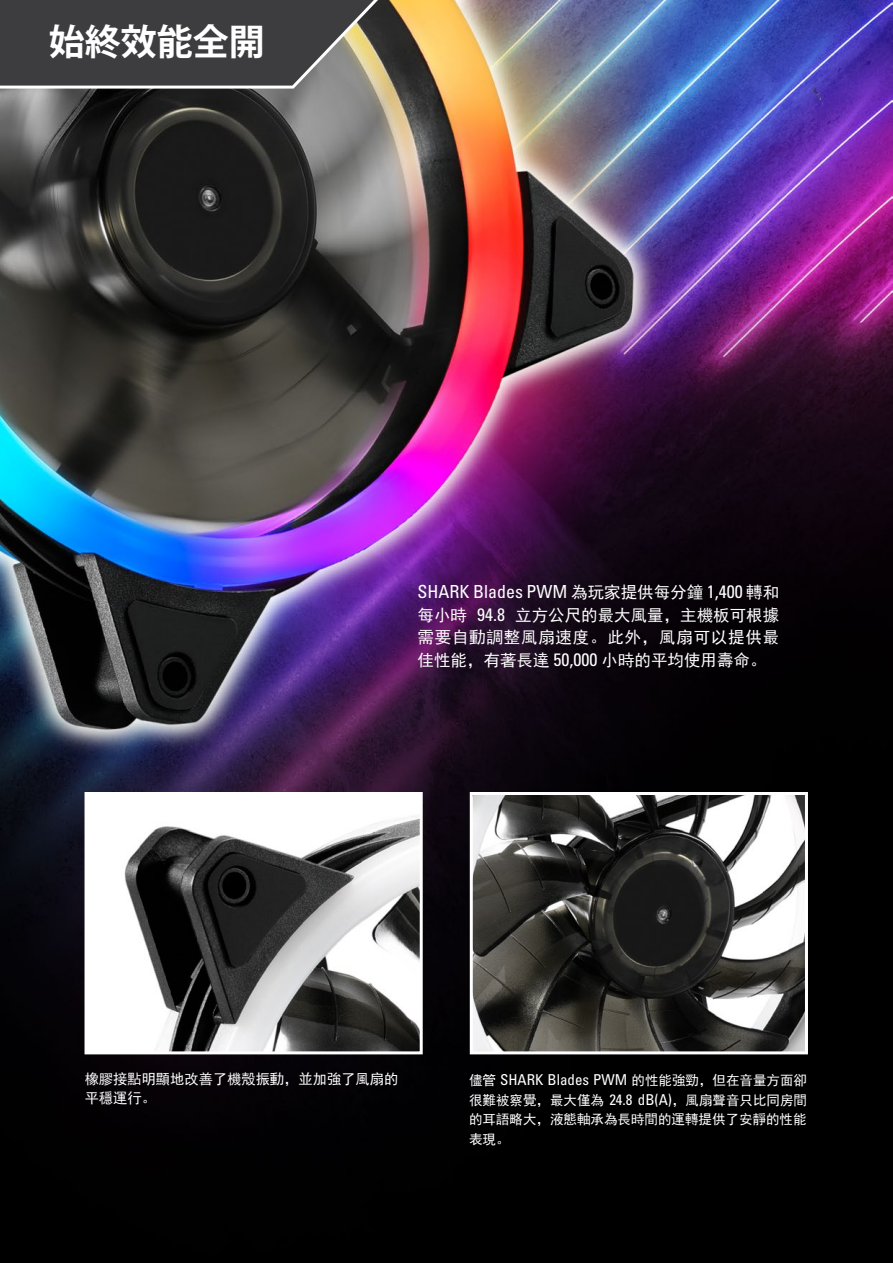
<style>
.page{position:relative;width:893px;height:1263px;background:#fff}
.page>*{position:absolute;margin:0;border:0;box-sizing:border-box;transform-origin:0 0}
.t1{font:700 36px "Koz Go Pr 6 N";color:#fff}
.t2{font:condensed 18px "Univers LTCYR 57";color:#fff}
.t3{font:16.5px/22.5px "Sim Hei";color:#fff;text-align:justify}
.t4{font:14.25px/19.5px "Sim Hei";color:#fff}
.t5{font:13.5px/19.5px "Sim Hei";color:#fff;text-align:justify}
.s1{font-family:"Sim Hei";font-stretch:normal;font-size:16.5px}
.s2{font-family:"Univers LTCYR 57";font-stretch:condensed;font-size:18px}
.s3{font-family:"Univers LTCYR 57";font-stretch:condensed;font-size:15px}
</style>
<div class="page">
<img style="left:0;top:0;width:892px;height:1263px">
<svg style="left:0;top:0;width:378px;height:89px"></svg>
<img style="left:89px;top:796px;width:330px;height:254px">
<img style="left:474px;top:796px;width:330px;height:254px">
<div style="left:85px;top:792px;width:338px;height:262px;border:3px solid #fff"></div>
<div style="left:470px;top:792px;width:338px;height:262px;border:3px solid #fff"></div>
<h1 class="t1" style="left:49px;top:22px;width:217px">始終效能全開</h1>
<h2 class="t2" style="left:418px;top:581px;width:363px">SHARK Blades PWM <span class="s1">為玩家提供每分鐘</span> 1,400 <span class="s1">轉和</span></h2>
<p class="t3" style="left:418px;top:603px;width:363px">每小時 <span class="s2">94.8</span> 立方公尺的最大風量，主機板可根據需要自動調整風扇速度。此外，風扇可以提供最佳性能，有著長達 <span class="s2">50,000</span> 小時的平均使用壽命。</p>
<p class="t4" style="left:85px;top:1069px;width:315px">橡膠接點明顯地改善了機殼振動，並加強了風扇的平穩運行。</p>
<p class="t5" style="left:469px;top:1070px;width:340px">儘管 <span class="s3">SHARK Blades PWM</span> 的性能強勁，但在音量方面卻很難被察覺，最大僅為 <span class="s3">24.8 dB(A)</span>，風扇聲音只比同房間的耳語略大，液態軸承為長時間的運轉提供了安靜的性能表現。</p>
</div>
